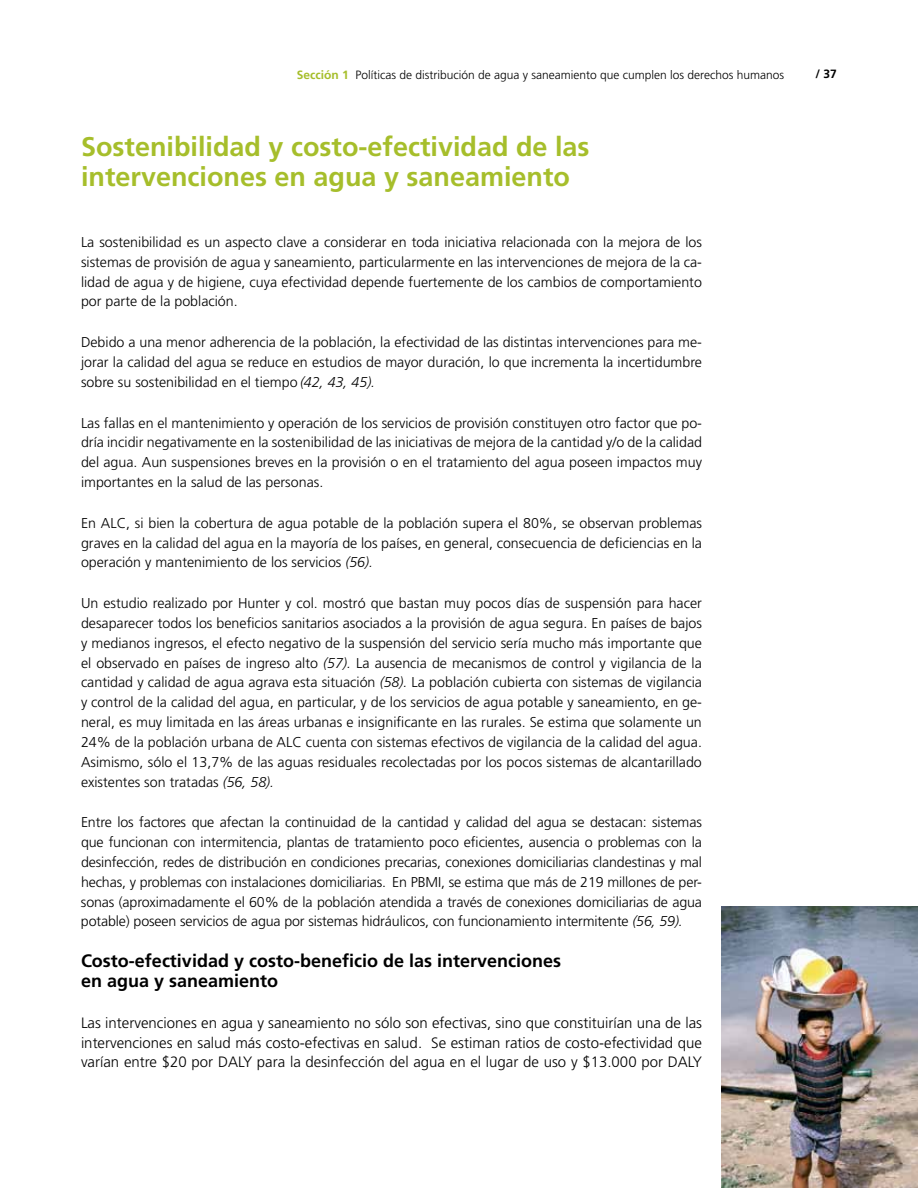
<style>
.page{position:relative;width:918px;height:1188px;background:#fff}
.page>*{position:absolute;margin:0;border:0;box-sizing:border-box;transform-origin:0 0}
.t1{font:700 27px/30.3px "Frutiger";color:#a6be2b}
.t2{font:700 18px/19.8px "Frutiger";color:#000}
.t3{font:300 15px/19.8px "Frutiger";color:#000;text-align:justify}
.t4{font:300 14.25px/19.8px "Frutiger";color:#000;text-align:justify}
.t5{font:300 12px "Frutiger";color:#000}
.t6{font:700 12px "Frutiger";color:#000}
.s1{font-weight:700;color:#a6be2b}
.s2{font-style:italic}
</style>
<div class="page">
<img style="left:721px;top:906px;width:197px;height:282px">
<p class="t5" style="left:297px;top:68px;width:489px"><span class="s1">Sección 1</span> Políticas de distribución de agua y saneamiento que cumplen los derechos humanos</p>
<h1 class="t1" style="left:81px;top:131px;width:510px">Sostenibilidad y costo-efectividad de las intervenciones en agua y saneamiento</h1>
<p class="t4" style="left:81px;top:232px;width:623px">La sostenibilidad es un aspecto clave a considerar en toda iniciativa relacionada con la mejora de los sistemas de provisión de agua y saneamiento, particularmente en las intervenciones de mejora de la ca&shy;lidad de agua y de higiene, cuya efectividad depende fuertemente de los cambios de comportamiento por parte de la población.</p>
<p class="t4" style="left:81px;top:332px;width:623px">Debido a una menor adherencia de la población, la efectividad de las distintas intervenciones para me&shy;jorar la calidad del agua se reduce en estudios de mayor duración, lo que incrementa la incertidumbre sobre su sostenibilidad en el tiempo <span class="s2">(42, 43, 45).</span></p>
<p class="t4" style="left:81px;top:413px;width:623px">Las fallas en el mantenimiento y operación de los servicios de provisión constituyen otro factor que po&shy;dría incidir negativamente en la sostenibilidad de las iniciativas de mejora de la cantidad y/o de la calidad del agua. Aun suspensiones breves en la provisión o en el tratamiento del agua poseen impactos muy importantes en la salud de las personas.</p>
<p class="t4" style="left:81px;top:513px;width:623px">En ALC, si bien la cobertura de agua potable de la población supera el 80%, se observan problemas graves en la calidad del agua en la mayoría de los países, en general, consecuencia de deficiencias en la operación y mantenimiento de los servicios <span class="s2">(56).</span></p>
<p class="t4" style="left:81px;top:593px;width:623px">Un estudio realizado por Hunter y col. mostró que bastan muy pocos días de suspensión para hacer desaparecer todos los beneficios sanitarios asociados a la provisión de agua segura. En países de bajos y medianos ingresos, el efecto negativo de la suspensión del servicio sería mucho más importante que el observado en países de ingreso alto <span class="s2">(57).</span> La ausencia de mecanismos de control y vigilancia de la cantidad y calidad de agua agrava esta situación <span class="s2">(58).</span> La población cubierta con sistemas de vigilancia y control de la calidad del agua, en particular, y de los servicios de agua potable y saneamiento, en ge&shy;neral, es muy limitada en las áreas urbanas e insignificante en las rurales. Se estima que solamente un 24% de la población urbana de ALC cuenta con sistemas efectivos de vigilancia de la calidad del agua.<br>Asimismo, sólo el 13,7% de las aguas residuales recolectadas por los pocos sistemas de alcantarillado existentes son tratadas <span class="s2">(56, 58).</span></p>
<p class="t4" style="left:81px;top:812px;width:623px">Entre los factores que afectan la continuidad de la cantidad y calidad del agua se destacan: sistemas que funcionan con intermitencia, plantas de tratamiento poco eficientes, ausencia o problemas con la desinfección, redes de distribución en condiciones precarias, conexiones domiciliarias clandestinas y mal hechas, y problemas con instalaciones domiciliarias. En PBMI, se estima que más de 219 millones de per&shy;sonas (aproximadamente el 60% de la población atendida a través de conexiones domiciliarias de agua potable) poseen servicios de agua por sistemas hidráulicos, con funcionamiento intermitente <span class="s2">(56, 59).</span></p>
<p class="t2" style="left:81px;top:951px;width:482px">Costo-efectividad y costo-beneficio de las intervenciones en agua y saneamiento</p>
<p class="t3" style="left:81px;top:1013px;width:623px">Las intervenciones en agua y saneamiento no sólo son efectivas, sino que constituirían una de las intervenciones en salud más costo-efectivas en salud. Se estiman ratios de costo-efectividad que varían entre $20 por DALY para la desinfección del agua en el lugar de uso y $13.000 por DALY</p>
<p class="t6" style="left:816px;top:67px;width:23px">/ 37</p>
</div>
